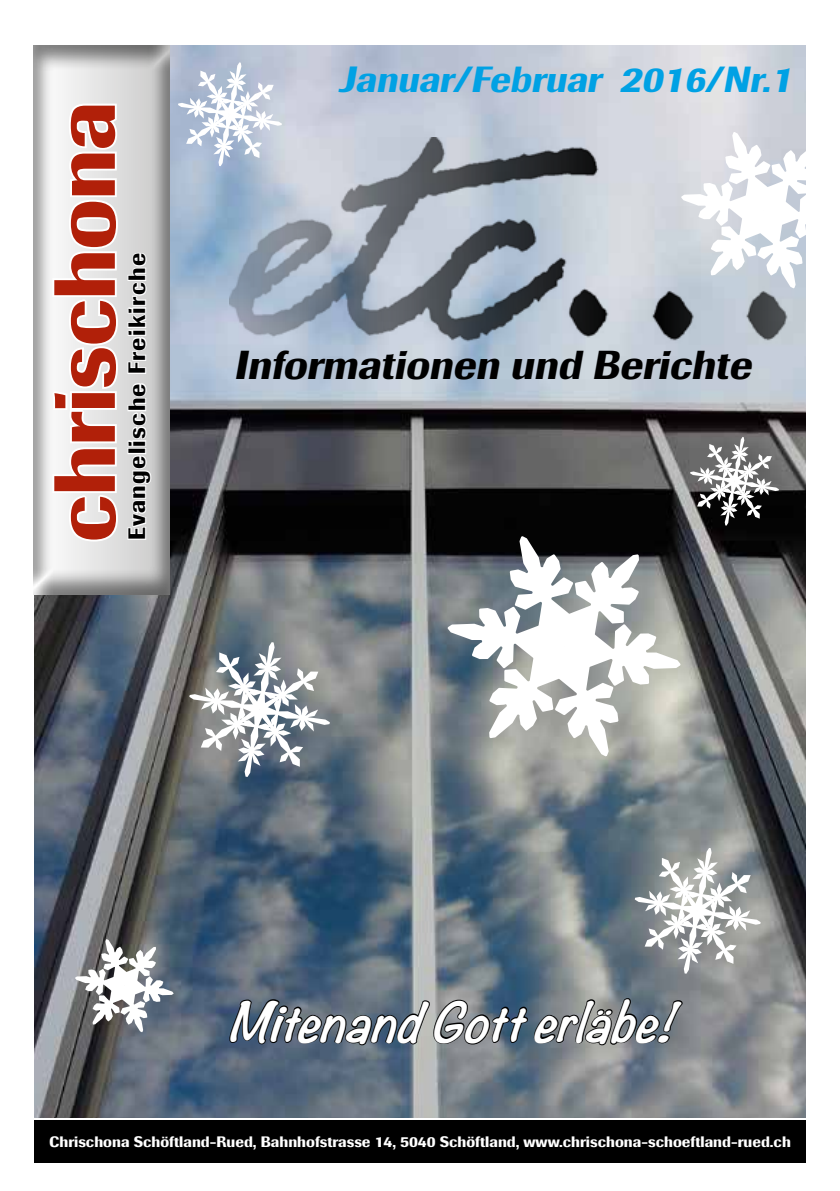
<style>
.page{position:relative;width:840px;height:1191px;background:#fff}
.page>*{position:absolute;margin:0;border:0;box-sizing:border-box;transform-origin:0 0}
.t1{font:85.8px "Intensa";letter-spacing:-.01em;color:#b12009}
.t2{font:italic 700 48px "Noteworthy";color:#fff}
.t3{font:italic 40px "Intensa";color:#000}
.t4{font:italic 36px "Intensa";color:#00a1e4}
.t5{font:23.4px "Intensa";letter-spacing:.06em;color:#000}
.t6{font:15px "Intensa";color:#fff}
</style>
<div class="page">
<div style="left:34px;top:1119px;width:771px;height:43px;background:#000"></div>
<img style="left:34px;top:45px;width:771px;height:1072px">
<div style="left:32px;top:44px;width:140px;height:550px;background:#000;opacity:.5"></div>
<svg style="left:50px;top:102px;width:106px;height:499px"></svg>
<svg style="left:180px;top:51px;width:623px;height:303px;background:#c3cad9"></svg>
<img style="left:230px;top:137px;width:573px;height:217px">
<svg style="left:227px;top:989px;width:456px;height:61px;background:#58636e"></svg>
<svg style="left:189px;top:642px;width:140px;height:135px"></svg>
<svg style="left:178px;top:62px;width:104px;height:104px"></svg>
<svg style="left:634px;top:848px;width:126px;height:125px"></svg>
<svg style="left:689px;top:437px;width:89px;height:88px"></svg>
<svg style="left:447px;top:536px;width:233px;height:220px"></svg>
<svg style="left:75px;top:939px;width:98px;height:93px"></svg>
<svg style="left:680px;top:132px;width:126px;height:156px"></svg>
<h1 class="t1" style="left:29px;top:542px;width:443px;rotate:-90deg">chrischona</h1>
<h3 class="t5" style="left:122px;top:540px;width:289px;rotate:-90deg">Evangelische Freikirche</h3>
<h3 class="t4" style="left:338px;top:56px;width:462px">Januar/Februar 2016/Nr.1</h3>
<h3 class="t3" style="left:234px;top:339px;width:527px">Informationen und Berichte</h3>
<h2 class="t2" style="left:227px;top:980px;width:472px">MitenandGotterläbe!</h2>
<p class="t6" style="left:49px;top:1131px;width:743px">Chrischona Schöftland-Rued, Bahnhofstrasse 14, 5040 Schöftland, www.chrischona-schoeftland-rued.ch</p>
</div>
